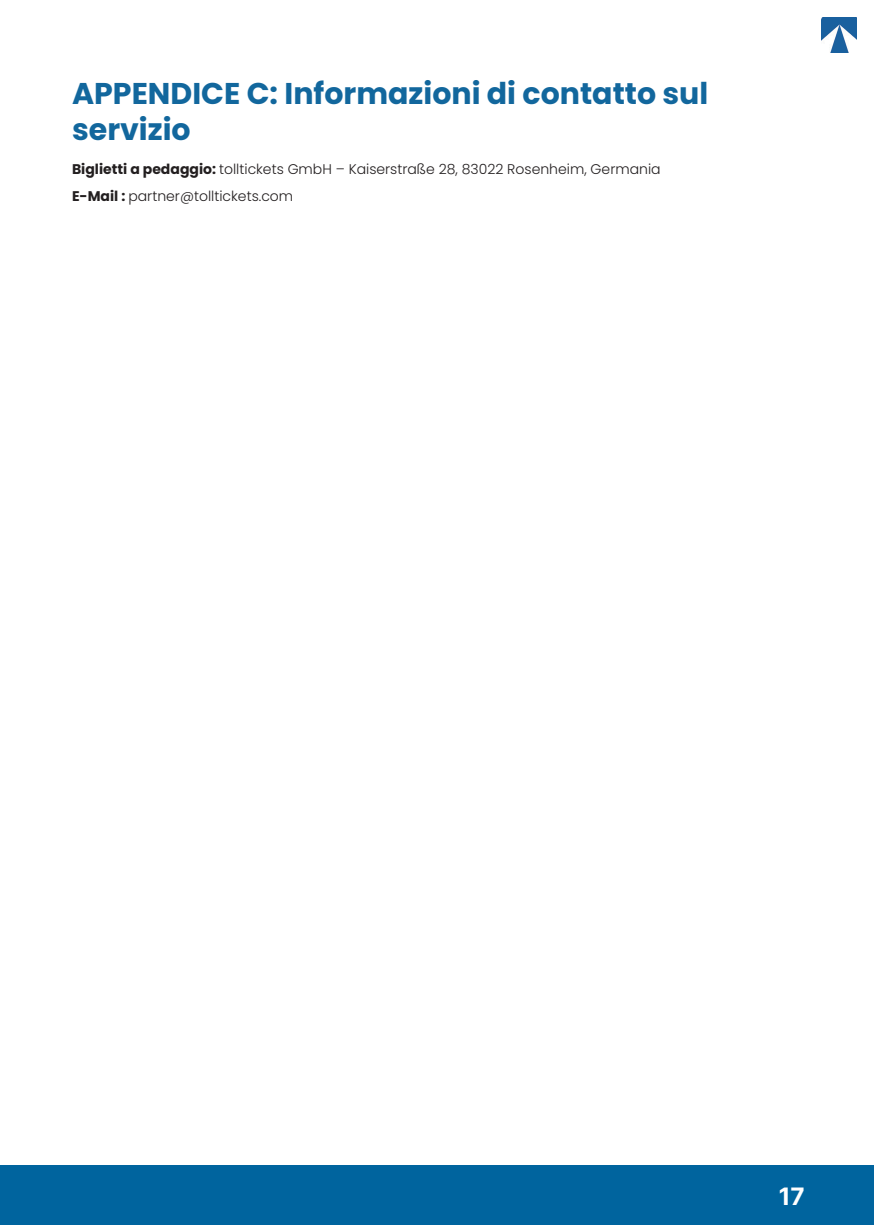
<style>
.page{position:relative;width:874px;height:1225px;background:#fff}
.page>*{position:absolute;margin:0;border:0;box-sizing:border-box;transform-origin:0 0}
.t1{font:700 30px/36px "Poppins";color:#12679d}
.t2{font:700 24px "Inter";color:#fff}
.t3{font:300 14px/27.4px "Poppins";color:#231f20}
.s1{font-weight:700}
</style>
<div class="page">
<div style="left:0;top:1165px;width:873px;height:60px;background:#00649e"></div>
<img style="left:821px;top:17px;width:35px;height:35px">
<h1 class="t1" style="left:72px;top:75px;width:637px">APPENDICE C: Informazioni di contatto sul servizio</h1>
<p class="t3" style="left:72px;top:155px;width:590px"><span class="s1">Biglietti a pedaggio:</span> tolltickets GmbH – Kaiserstraße 28, 83022 Rosenheim, Germania<br><span class="s1">E-Mail :</span> partner@tolltickets.com</p>
<h2 class="t2" style="left:778px;top:1179px;width:28px">17</h2>
</div>
